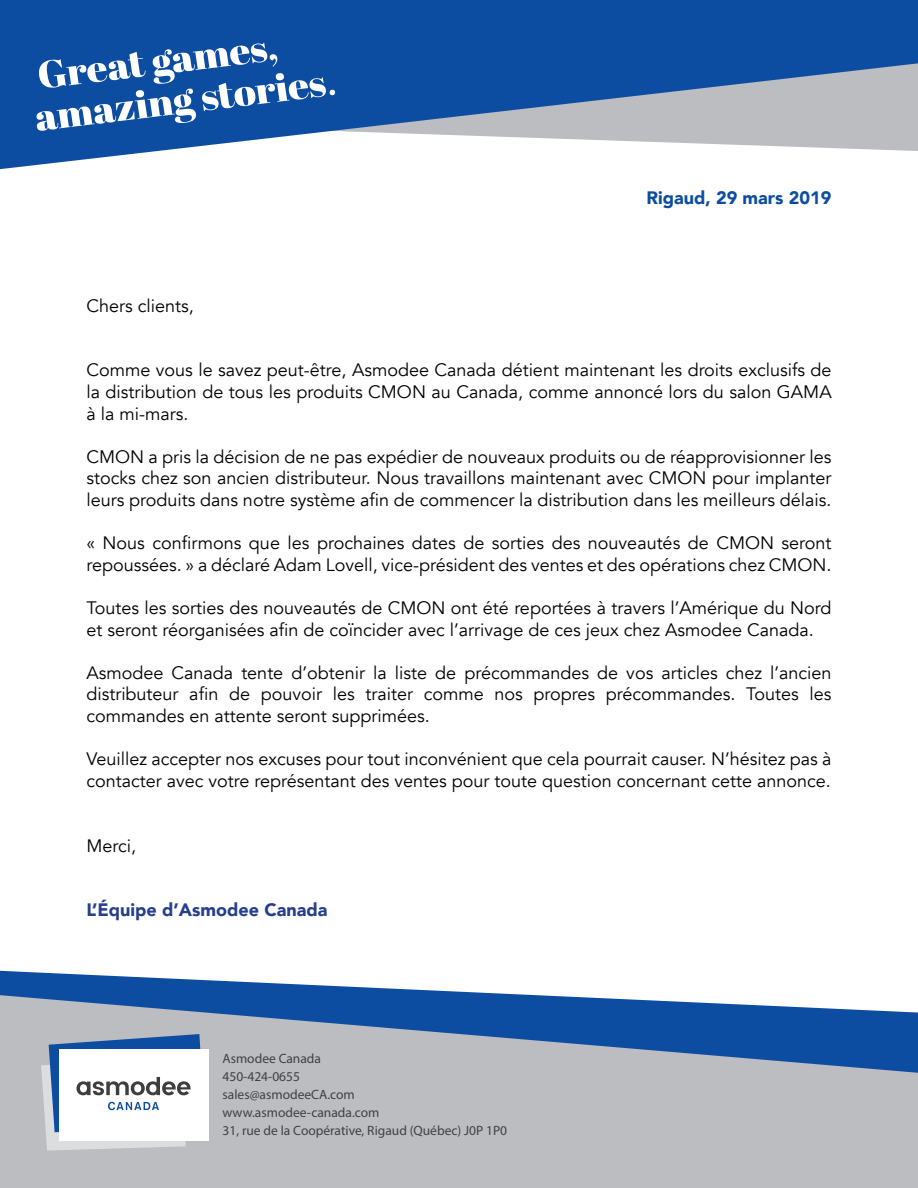
<style>
.page{position:relative;width:918px;height:1188px;background:#fff}
.page>*{position:absolute;margin:0;border:0;box-sizing:border-box;transform-origin:0 0}
.t1{font:18px/21.6px "Avenir";color:#000;text-align:justify}
.t2{font:900 18px "Avenir";color:#253f8e}
.t3{font:900 18px "Avenir";color:#0d4da1}
.t4{font:13.5px/18px "Myriad Pro";color:#414042}
</style>
<div class="page">
<svg style="left:0;top:970px;width:509px;height:24px"></svg>
<svg style="left:0;top:0;width:918px;height:170px;fill:#0d4da1"></svg>
<svg style="left:0;top:994px;width:918px;height:194px;background:#98a7bb"></svg>
<svg style="left:41px;top:1033px;width:183px;height:118px"></svg>
<svg style="left:36px;top:43px;width:299px;height:88px"></svg>
<p class="t1" style="left:86px;top:295px;width:109px">Chers clients,</p>
<p class="t3" style="left:646px;top:182px;width:187px">Rigaud, 29 mars 2019</p>
<p class="t1" style="left:86px;top:360px;width:747px">Comme vous le savez peut-être, Asmodee Canada détient maintenant les droits exclusifs de la distribution de tous les produits CMON au Canada, comme annoncé lors du salon GAMA à la mi-mars.</p>
<p class="t1" style="left:86px;top:446px;width:747px">CMON a pris la décision de ne pas expédier de nouveaux produits ou de réapprovisionner les stocks chez son ancien distributeur. Nous travaillons maintenant avec CMON pour implanter leurs produits dans notre système afin de commencer la distribution dans les meilleurs délais.</p>
<p class="t1" style="left:86px;top:533px;width:747px">« Nous confirmons que les prochaines dates de sorties des nouveautés de CMON seront repoussées. » a déclaré Adam Lovell, vice-président des ventes et des opérations chez CMON.</p>
<p class="t1" style="left:86px;top:597px;width:747px">Toutes les sorties des nouveautés de CMON ont été reportées à travers l’Amérique du Nord et seront réorganisées afin de coïncider avec l’arrivage de ces jeux chez Asmodee Canada.</p>
<p class="t1" style="left:86px;top:662px;width:747px">Asmodee Canada tente d’obtenir la liste de précommandes de vos articles chez l’ancien distributeur afin de pouvoir les traiter comme nos propres précommandes. Toutes les commandes en attente seront supprimées.</p>
<p class="t1" style="left:86px;top:749px;width:747px">Veuillez accepter nos excuses pour tout inconvénient que cela pourrait causer. N’hésitez pas à contacter avec votre représentant des ventes pour toute question concernant cette annonce.</p>
<p class="t1" style="left:86px;top:835px;width:51px">Merci,</p>
<p class="t2" style="left:86px;top:895px;width:243px">L’Équipe d’Asmodee Canada</p>
<p class="t4" style="left:223px;top:1049px;width:286px">Asmodee Canada<br>450-424-0655<br>sales@asmodeeCA.com www.asmodee-canada.com<br>31, rue de la Coopérative, Rigaud (Québec) J0P 1P0</p>
</div>
